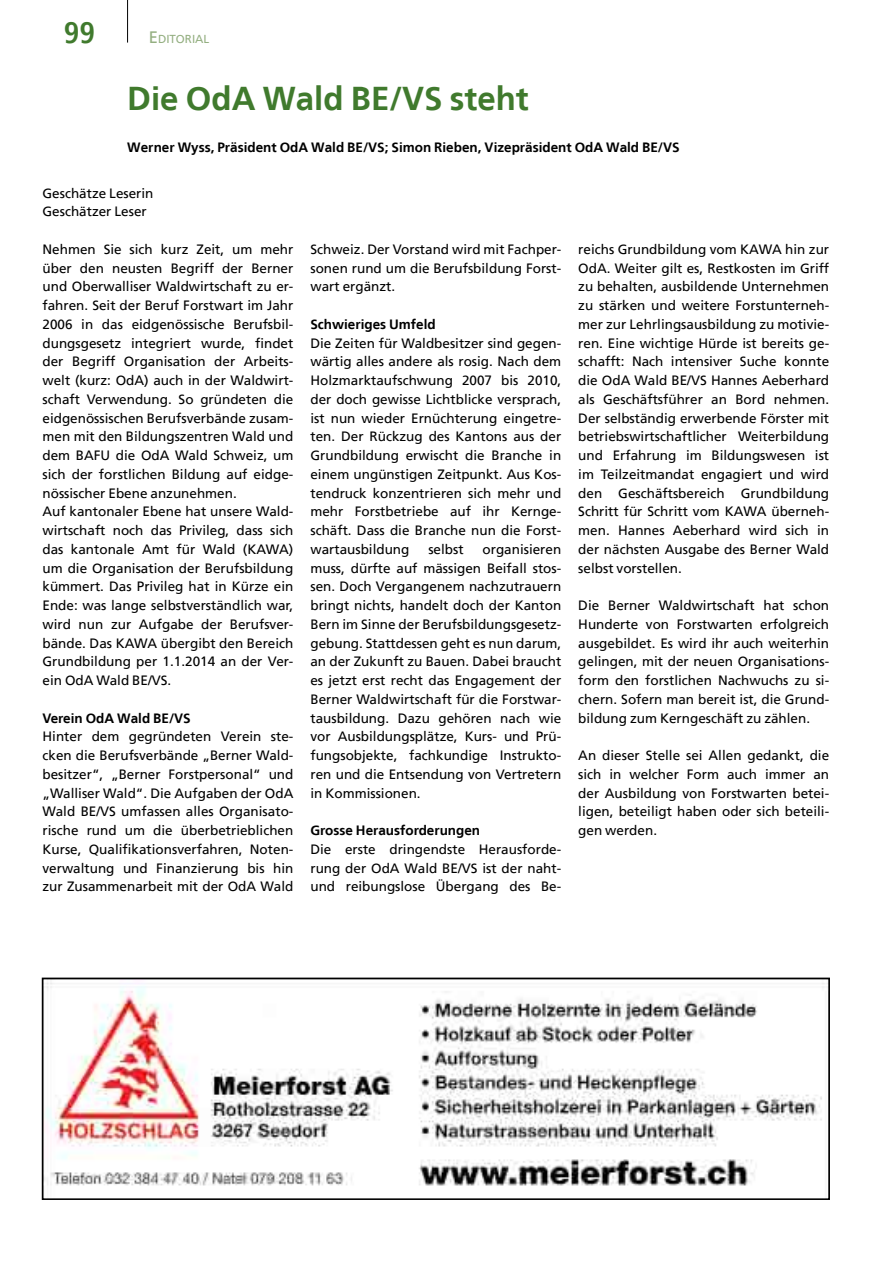
<style>
.page{position:relative;width:893px;height:1263px;background:#fff}
.page>*{position:absolute;margin:0;border:0;box-sizing:border-box;transform-origin:0 0}
.BW_-_Titel{font:700 33px "Frutiger LT";color:#407a2d}
.t1{font:700 condensed 30px "Frutiger LT";color:#407a2d}
.BWB_-_Text_d{font:13.5px/18.8px "Frutiger LT";color:#000;text-align:justify}
.BW_-_Autor{font:700 13.5px "Frutiger LT";color:#000}
.BW_-_1__Zwischentite{font:700 13.5px "Frutiger LT";color:#000}
.t2{font:11.55px "Frutiger LT";color:#94af81}
.s1{font-size:16.5px}
</style>
<div class="page">
<hr style="left:127px;top:0;width:1px;height:43px;background:#000">
<img style="left:46px;top:982px;width:781px;height:204px">
<div style="left:42px;top:977px;width:788px;height:223px;border:2px solid #000"></div>
<p class="t1" style="left:64px;top:14px;width:33px">99</p>
<p class="t2" style="left:149px;top:32px;width:62px"><span class="s1">E</span>DITORIAL</p>
<p class="BW_-_Titel" style="left:127px;top:79px;width:403px">Die OdA Wald BE/VS steht</p>
<p class="BW_-_Autor" style="left:127px;top:139px;width:554px">Werner Wyss, Präsident OdA Wald BE/VS; Simon Rieben, Vizepräsident OdA Wald BE/VS</p>
<p class="BWB_-_Text_d" style="left:43px;top:184px;width:113px">Geschätze Leserin</p>
<p class="BWB_-_Text_d" style="left:43px;top:202px;width:106px">Geschätzer Leser</p>
<p class="BWB_-_Text_d" style="left:43px;top:240px;width:252px">Nehmen Sie sich kurz Zeit, um mehr über den neusten Begriff der Berner und Oberwalliser Waldwirtschaft zu er&shy;fahren. Seit der Beruf Forstwart im Jahr 2006 in das eidgenössische Berufsbil&shy;dungsgesetz integriert wurde, findet der Begriff Organisation der Arbeits&shy;welt (kurz: OdA) auch in der Waldwirt&shy;schaft Verwendung. So gründeten die eidgenössischen Berufsverbände zusam&shy;men mit den Bildungszentren Wald und dem BAFU die OdA Wald Schweiz, um sich der forstlichen Bildung auf eidge&shy;nössischer Ebene anzunehmen.</p>
<p class="BWB_-_Text_d" style="left:43px;top:502px;width:252px">Auf kantonaler Ebene hat unsere Wald&shy;wirtschaft noch das Privileg, dass sich das kantonale Amt für Wald (KAWA) um die Organisation der Berufsbildung kümmert. Das Privileg hat in Kürze ein Ende: was lange selbstverständlich war, wird nun zur Aufgabe der Berufsver&shy;bände. Das KAWA übergibt den Bereich Grundbildung per 1.1.2014 an der Ver&shy;ein OdA Wald BE/VS.</p>
<p class="BW_-_1__Zwischentite" style="left:43px;top:710px;width:150px">Verein OdA Wald BE/VS</p>
<p class="BWB_-_Text_d" style="left:43px;top:727px;width:252px">Hinter dem gegründeten Verein ste&shy;cken die Berufsverbände „Berner Wald&shy;besitzer“, „Berner Forstpersonal“ und „Walliser Wald“. Die Aufgaben der OdA Wald BE/VS umfassen alles Organisato&shy;rische rund um die überbetrieblichen Kurse, Qualifikationsverfahren, Noten&shy;verwaltung und Finanzierung bis hin zur Zusammenarbeit mit der OdA Wald</p>
<p class="BWB_-_Text_d" style="left:310px;top:240px;width:252px">Schweiz. Der Vorstand wird mit Fachper&shy;sonen rund um die Berufsbildung Forst&shy;wart ergänzt.</p>
<p class="BW_-_1__Zwischentite" style="left:310px;top:316px;width:127px">Schwieriges Umfeld</p>
<p class="BWB_-_Text_d" style="left:310px;top:334px;width:252px">Die Zeiten für Waldbesitzer sind gegen&shy;wärtig alles andere als rosig. Nach dem Holzmarktaufschwung 2007 bis 2010, der doch gewisse Lichtblicke versprach, ist nun wieder Ernüchterung eingetre&shy;ten. Der Rückzug des Kantons aus der Grundbildung erwischt die Branche in einem ungünstigen Zeitpunkt. Aus Kos&shy;tendruck konzentrieren sich mehr und mehr Forstbetriebe auf ihr Kernge&shy;schäft. Dass die Branche nun die Forst&shy;wartausbildung</p>
<p class="BWB_-_Text_d" style="left:578px;top:240px;width:252px">reichs Grundbildung vom KAWA hin zur OdA. Weiter gilt es, Restkosten im Griff zu behalten, ausbildende Unternehmen zu stärken und weitere Forstunterneh&shy;mer zur Lehrlingsausbildung zu motivie&shy;ren. Eine wichtige Hürde ist bereits ge&shy;schafft: Nach intensiver Suche konnte die OdA Wald BE/VS Hannes Aeberhard als Geschäftsführer an Bord nehmen.<br>Der selbständig erwerbende Förster mit betriebswirtschaftlicher Weiterbildung und Erfahrung im Bildungswesen ist im Teilzeitmandat engagiert und wird den Geschäftsbereich Grundbildung Schritt für Schritt vom KAWA überneh&shy;men. Hannes Aeberhard wird sich in der nächsten Ausgabe des Berner Wald selbst vorstellen.</p>
<p class="BWB_-_Text_d" style="left:578px;top:596px;width:252px">Die Berner Waldwirtschaft hat schon Hunderte von Forstwarten erfolgreich ausgebildet. Es wird ihr auch weiterhin gelingen, mit der neuen Organisations&shy;form den forstlichen Nachwuchs zu si&shy;chern. Sofern man bereit ist, die Grund&shy;bildung zum Kerngeschäft zu zählen.</p>
<p class="BWB_-_Text_d" style="left:578px;top:746px;width:252px">An dieser Stelle sei Allen gedankt, die sich in welcher Form auch immer an der Ausbildung von Forstwarten betei&shy;ligen, beteiligt haben oder sich beteili&shy;gen werden.</p>
<p class="BWB_-_Text_d" style="left:428px;top:540px;width:37px">selbst</p>
<p class="BWB_-_Text_d" style="left:310px;top:540px;width:252px;text-indent:172px">organisieren muss, dürfte auf mässigen Beifall stos&shy;sen. Doch Vergangenem nachzutrauern bringt nichts, handelt doch der Kanton Bern im Sinne der Berufsbildungsgesetz&shy;gebung. Stattdessen geht es nun darum, an der Zukunft zu Bauen. Dabei braucht es jetzt erst recht das Engagement der Berner Waldwirtschaft für die Forstwar&shy;tausbildung. Dazu gehören nach wie vor Ausbildungsplätze, Kurs- und Prü&shy;fungsobjekte, fachkundige Instrukto&shy;ren und die Entsendung von Vertretern in Kommissionen.</p>
<p class="BW_-_1__Zwischentite" style="left:310px;top:822px;width:171px">Grosse Herausforderungen</p>
<p class="BWB_-_Text_d" style="left:310px;top:840px;width:252px">Die erste dringendste Herausforde&shy;rung der OdA Wald BE/VS ist der naht&shy;und reibungslose Übergang des Be-</p>
</div>
